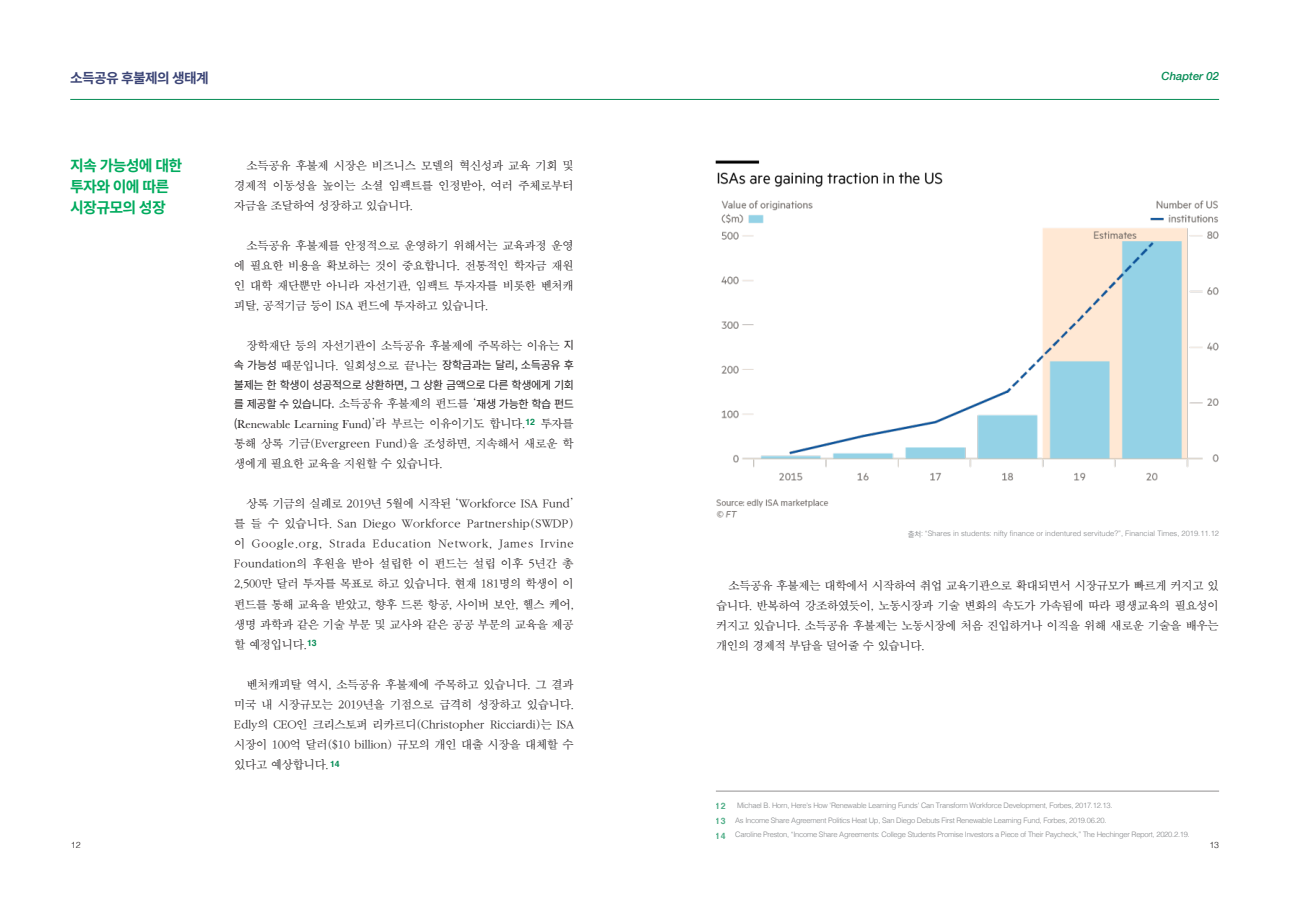
<style>
.page{position:relative;width:1290px;height:911px;background:#fff}
.page>*{position:absolute;margin:0;border:0;box-sizing:border-box;transform-origin:0 0}
.노토_그로스그린_중제목{font:700 15px "Noto Sans CJ Kkr";letter-spacing:-.05em;color:#00ab5e}
.소제목{font:700 13.75px "Noto Sans CJ Kkr";letter-spacing:-.05em;color:#3c4576}
.신신명조_본문{font:12px "Baskerville";color:#231f20}
.신신명조_본문-2{font:11.88px/20px "SMSS Myung Jo 10 Std";letter-spacing:-.08em;color:#231f20;text-align:justify}
.chapter_표기{font:italic 500 11.25px "Helvetica Neue";color:#068c55}
.신신명조_본문-3{font:11.12px/19.4px "Noto Sans CJ Kkr";letter-spacing:-.04em;color:#231f20;text-align:justify}
.t1{font:700 8.75px/15px "Helvetica";color:#068c55;text-align:justify}
.t2{font:300 8.75px "Helvetica";color:#231f20}
.주석_글{font:300 7.5px "Helvetica";letter-spacing:-.03em;color:#848689}
.주석_글-2{font:300 7.5px "Helvetica";color:#848689}
.s1{font-family:"Noto Sans CJ Kkr";font-size:11.12px}
.s2{font-family:"SMSS Myung Jo 10 Std";font-size:11.88px}
.s3{font-family:"Noto Sans CJ Kkr";font-weight:600}
</style>
<div class="page">
<hr style="left:716px;top:791px;width:503px;height:1px;background:#231f20">
<hr style="left:70px;top:99px;width:1149px;height:1px;background:#068c55">
<img style="left:716px;top:160px;width:503px;height:358px">
<p class="소제목" style="left:70px;top:70px;width:140px">소득공유 후불제의 생태계</p>
<p class="chapter_표기" style="left:1161px;top:66px;width:59px">Chapter 02</p>
<p class="노토_그로스그린_중제목" style="left:70px;top:157px;width:114px">지속 가능성에 대한</p>
<p class="노토_그로스그린_중제목" style="left:70px;top:178px;width:100px">투자와 이에 따른</p>
<p class="노토_그로스그린_중제목" style="left:70px;top:199px;width:97px">시장규모의 성장</p>
<p class="신신명조_본문-2" style="left:234px;top:155px;width:342px;text-indent:12px">소득공유 후불제 시장은 비즈니스 모델의 혁신성과 교육 기회 및 경제적 이동성을 높이는 소셜 임팩트를 인정받아, 여러 주체로부터 자금을 조달하여 성장하고 있습니다.</p>
<p class="신신명조_본문-2" style="left:234px;top:235px;width:342px;text-indent:12px">소득공유 후불제를 안정적으로 운영하기 위해서는 교육과정 운영 에 필요한 비용을 확보하는 것이 중요합니다. 전통적인 학자금 재원 인 대학 재단뿐만 아니라 자선기관, 임팩트 투자자를 비롯한 벤처캐 피탈, 공적기금 등이 ISA 펀드에 투자하고 있습니다.</p>
<p class="신신명조_본문-2" style="left:246px;top:335px;width:329px">장학재단 등의 자선기관이 소득공유 후불제에 주목하는 이유는 <span class="s1">지</span></p>
<p class="신신명조_본문-3" style="left:234px;top:356px;width:342px">속 가능성 <span class="s2">때문입니다. 일회성으로 끝나는</span> 장학금과는 달리, 소득공유 후 불제는 한 학생이 성공적으로 상환하면, 그 상환 금액으로 다른 학생에게 기회 를 제공할 수 있습니다. <span class="s2">소득공유 후불제의 펀드를 ‘</span>재생 가능한 학습 펀드</p>
<p class="신신명조_본문" style="left:234px;top:416px;width:342px"><span class="s1">(</span>Renewable Learning Fund<span class="s1">)</span><span class="s2">’라 부르는 이유이기도 합니다. 투자를</span></p>
<p class="신신명조_본문-2" style="left:234px;top:434px;width:342px">통해 상록 기금(Evergreen Fund)을 조성하면, 지속해서 새로운 학 생에게 필요한 교육을 지원할 수 있습니다.</p>
<p class="신신명조_본문-2" style="left:234px;top:494px;width:342px;text-indent:12px">상록 기금의 실례로 2019년 5월에 시작된 ‘Workforce ISA Fund’ 를 들 수 있습니다. San Diego Workforce Partnership(SWDP) 이 Google.org, Strada Education Network, James Irvine Foundation의 후원을 받아 설립한 이 펀드는 설립 이후 5년간 총 2,500만 달러 투자를 목표로 하고 있습니다. 현재 181명의 학생이 이 펀드를 통해 교육을 받았고, 향후 드론 항공, 사이버 보안, 헬스 케어, 생명 과학과 같은 기술 부문 및 교사와 같은 공공 부문의 교육을 제공 할 예정입니다.</p>
<p class="신신명조_본문-2" style="left:234px;top:674px;width:342px;text-indent:12px">벤처캐피탈 역시, 소득공유 후불제에 주목하고 있습니다. 그 결과 미국 내 시장규모는 2019년을 기점으로 급격히 성장하고 있습니다.<br>Edly의 CEO인 크리스토퍼 리카르디(Christopher Ricciardi)는 ISA 시장이 100억 달러($10 billion) 규모의 개인 대출 시장을 대체할 수 있다고 예상합니다.</p>
<p class="t1" style="left:525px;top:414px;width:11px">12</p>
<p class="t1" style="left:307px;top:635px;width:11px">13</p>
<p class="t1" style="left:330px;top:756px;width:11px">14</p>
<p class="주석_글-2" style="left:908px;top:527px;width:313px"><span class="s3">출처</span>: “Shares in students: nifty finance or indentured servitude?”, Financial Times, 2019.11.12</p>
<p class="신신명조_본문-2" style="left:716px;top:576px;width:505px;text-indent:12px">소득공유 후불제는 대학에서 시작하여 취업 교육기관으로 확대되면서 시장규모가 빠르게 커지고 있 습니다. 반복하여 강조하였듯이, 노동시장과 기술 변화의 속도가 가속됨에 따라 평생교육의 필요성이 커지고 있습니다. 소득공유 후불제는 노동시장에 처음 진입하거나 이직을 위해 새로운 기술을 배우는 개인의 경제적 부담을 덜어줄 수 있습니다.</p>
<p class="t1" style="left:716px;top:798px;width:11px">12<br>13<br>14</p>
<p class="주석_글" style="left:737px;top:798px;width:377px">Michael B. Horn, Here's How 'Renewable Learning Funds' Can Transform Workforce Development, Forbes, 2017.12.13.</p>
<p class="주석_글" style="left:735px;top:813px;width:373px">As Income Share Agreement Politics Heat Up, San Diego Debuts First Renewable Learning Fund, Forbes, 2019.06.20.</p>
<p class="주석_글" style="left:735px;top:828px;width:456px">Caroline Preston, “Income Share Agreements: College Students Promise Investors a Piece of Their Paycheck,” The Hechinger Report, 2020.2.19.</p>
<p class="t2" style="left:71px;top:837px;width:11px">12</p>
<p class="t2" style="left:1209px;top:837px;width:11px">13</p>
</div>
